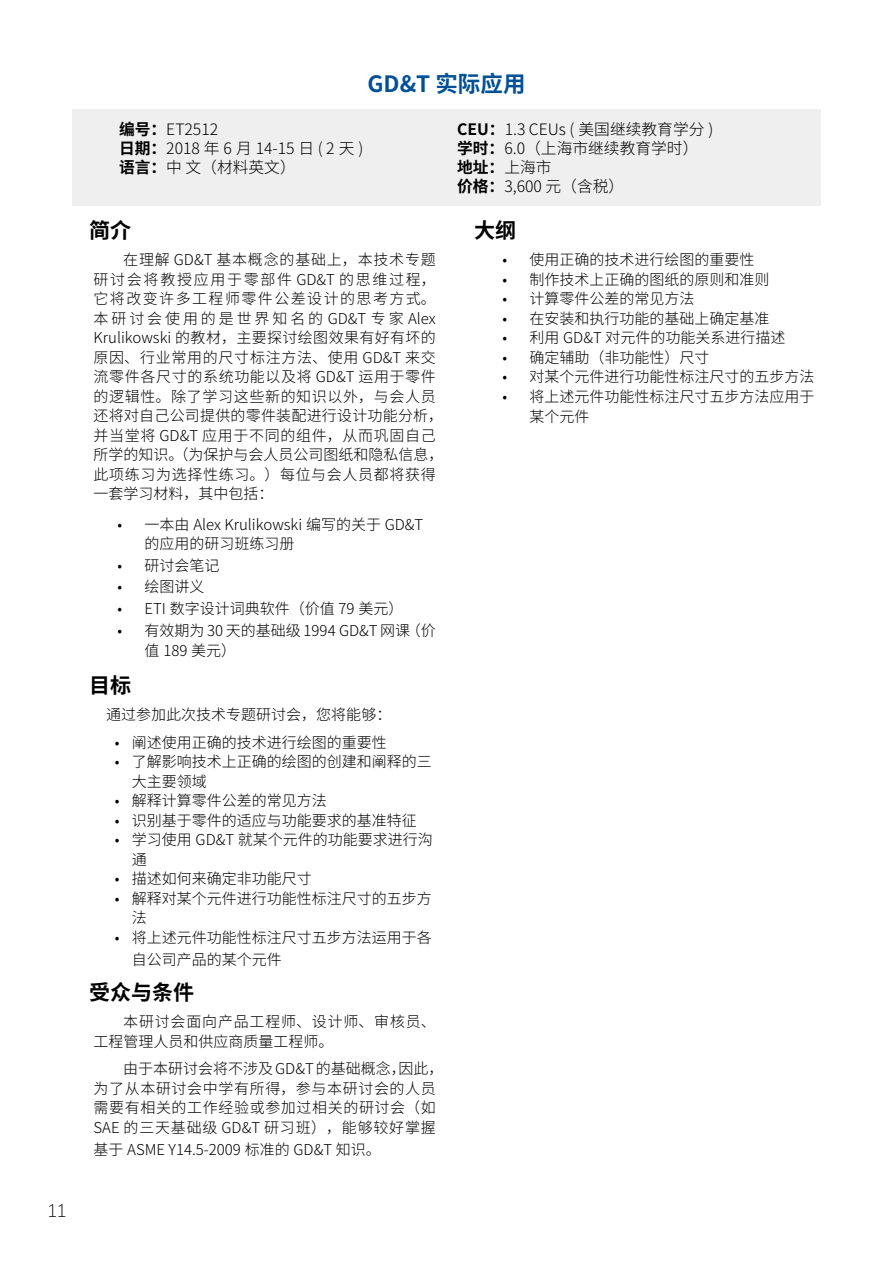
<style>
.page{position:relative;width:893px;height:1263px;background:#fff}
.page>*{position:absolute;margin:0;border:0;box-sizing:border-box;transform-origin:0 0}
.t1{font:700 22.5px "Source Han Sans CN";color:#005095}
.t2{font:700 21px "Source Han Sans CN";color:#000}
.t3{font:300 18px "Deng Xian";color:#000}
.t4{font:300 15.75px/18.9px "Source Han Sans CN";color:#000}
.t5{font:300 15px/19.5px "Source Han Sans CN";color:#000}
.t6{font:300 15px/19.5px "Source Han Sans CN";letter-spacing:.045em;color:#000}
.t7{font:300 15px/19.5px "Source Han Sans CN";letter-spacing:.04em;color:#000}
.t8{font:300 15px/19.8px "Source Han Sans CN";letter-spacing:.025em;color:#000}
.s1{font-weight:700}
</style>
<div class="page">
<div style="left:72px;top:109px;width:749px;height:97px;background:#efefef"></div>
<p class="t3" style="left:48px;top:1199px;width:20px">11</p>
<h1 class="t1" style="left:367px;top:71px;width:159px">GD&amp;T 实际应用</h1>
<p class="t4" style="left:119px;top:120px;width:246px"><span class="s1">编号：</span>ET2512<br><span class="s1">日期：</span>2018 年 6 月 14-15 日 ( 2 天 )<span class="s1">语言：</span>中文（材料英文）</p>
<p class="t4" style="left:457px;top:120px;width:258px"><span class="s1">CEU：</span>1.3 CEUs ( 美国继续教育学分 )<span class="s1">学时：</span>6.0（上海市继续教育学时）<span class="s1">地址：</span>上海市<br><span class="s1">价格：</span>3,600 元（含税）</p>
<h2 class="t2" style="left:89px;top:219px;width:43px">简介</h2>
<p class="t6" style="left:94px;top:250px;width:351px;text-indent:30px">在理解 GD&amp;T 基本概念的基础上，本技术专题研讨会将教授应用于零部件 GD&amp;T 的思维过程，它将改变许多工程师零件公差设计的思考方式。本研讨会使用的是世界知名的GD&amp;T专家Alex<br>Krulikowski 的教材，主要探讨绘图效果有好有坏的原因、行业常用的尺寸标注方法、使用 GD&amp;T 来交流零件各尺寸的系统功能以及将 GD&amp;T 运用于零件的逻辑性。除了学习这些新的知识以外，与会人员还将对自己公司提供的零件装配进行设计功能分析，并当堂将 GD&amp;T 应用于不同的组件，从而巩固自己所学的知识。（为保护与会人员公司图纸和隐私信息，此项练习为选择性练习。）每位与会人员都将获得一套学习材料，其中包括：</p>
<p class="t5" style="left:145px;top:515px;width:280px;text-indent:-27px">• 一本由 Alex Krulikowski 编写的关于 GD&amp;T的应用的研习班练习册</p>
<p class="t5" style="left:118px;top:556px;width:103px">• 研讨会笔记</p>
<p class="t5" style="left:118px;top:577px;width:88px">• 绘图讲义</p>
<p class="t5" style="left:118px;top:599px;width:287px">• ETI 数字设计词典软件（价值 79 美元）</p>
<p class="t5" style="left:145px;top:621px;width:293px;text-indent:-27px">• 有效期为 30 天的基础级 1994 GD&amp;T 网课（价值 189 美元）</p>
<h2 class="t2" style="left:89px;top:673px;width:43px">目标</h2>
<p class="t5" style="left:106px;top:705px;width:286px">通过参加此次技术专题研讨会，您将能够：</p>
<p class="t5" style="left:115px;top:733px;width:274px">• 阐述使用正确的技术进行绘图的重要性</p>
<p class="t5" style="left:132px;top:752px;width:301px;text-indent:-17px">• 了解影响技术上正确的绘图的创建和阐释的三大主要领域</p>
<p class="t5" style="left:115px;top:791px;width:214px">• 解释计算零件公差的常见方法</p>
<p class="t5" style="left:115px;top:811px;width:304px">• 识别基于零件的适应与功能要求的基准特征</p>
<p class="t5" style="left:132px;top:830px;width:303px;text-indent:-17px">• 学习使用 GD&amp;T 就某个元件的功能要求进行沟通</p>
<p class="t5" style="left:115px;top:869px;width:199px">• 描述如何来确定非功能尺寸</p>
<p class="t5" style="left:132px;top:889px;width:301px;text-indent:-17px">• 解释对某个元件进行功能性标注尺寸的五步方法</p>
<p class="t5" style="left:132px;top:926px;width:301px;line-height:22.5px;text-indent:-17px">• 将上述元件功能性标注尺寸五步方法运用于各自公司产品的某个元件</p>
<h2 class="t2" style="left:89px;top:980px;width:106px">受众与条件</h2>
<p class="t8" style="left:94px;top:1012px;width:344px;text-indent:30px">本研讨会面向产品工程师、设计师、审核员、工程管理人员和供应商质量工程师。</p>
<p class="t7" style="left:94px;top:1059px;width:351px;text-indent:30px">由于本研讨会将不涉及GD&amp;T的基础概念，因此，为了从本研讨会中学有所得，参与本研讨会的人员需要有相关的工作经验或参加过相关的研讨会（如<br>SAE 的三天基础级 GD&amp;T 研习班），能够较好掌握</p>
<p class="t5" style="left:94px;top:1140px;width:289px">基于 ASME Y14.5-2009 标准的 GD&amp;T 知识。</p>
<h2 class="t2" style="left:474px;top:219px;width:43px">大纲</h2>
<p class="t5" style="left:502px;top:250px;width:253px">• 使用正确的技术进行绘图的重要性</p>
<p class="t5" style="left:502px;top:270px;width:268px">• 制作技术上正确的图纸的原则和准则</p>
<p class="t5" style="left:502px;top:289px;width:193px">• 计算零件公差的常见方法</p>
<p class="t5" style="left:502px;top:309px;width:268px">• 在安装和执行功能的基础上确定基准</p>
<p class="t5" style="left:502px;top:328px;width:285px">• 利用 GD&amp;T 对元件的功能关系进行描述</p>
<p class="t5" style="left:502px;top:348px;width:208px">• 确定辅助（非功能性）尺寸</p>
<p class="t5" style="left:502px;top:367px;width:313px">• 对某个元件进行功能性标注尺寸的五步方法</p>
<p class="t5" style="left:529px;top:387px;width:286px;text-indent:-27px">• 将上述元件功能性标注尺寸五步方法应用于某个元件</p>
</div>
